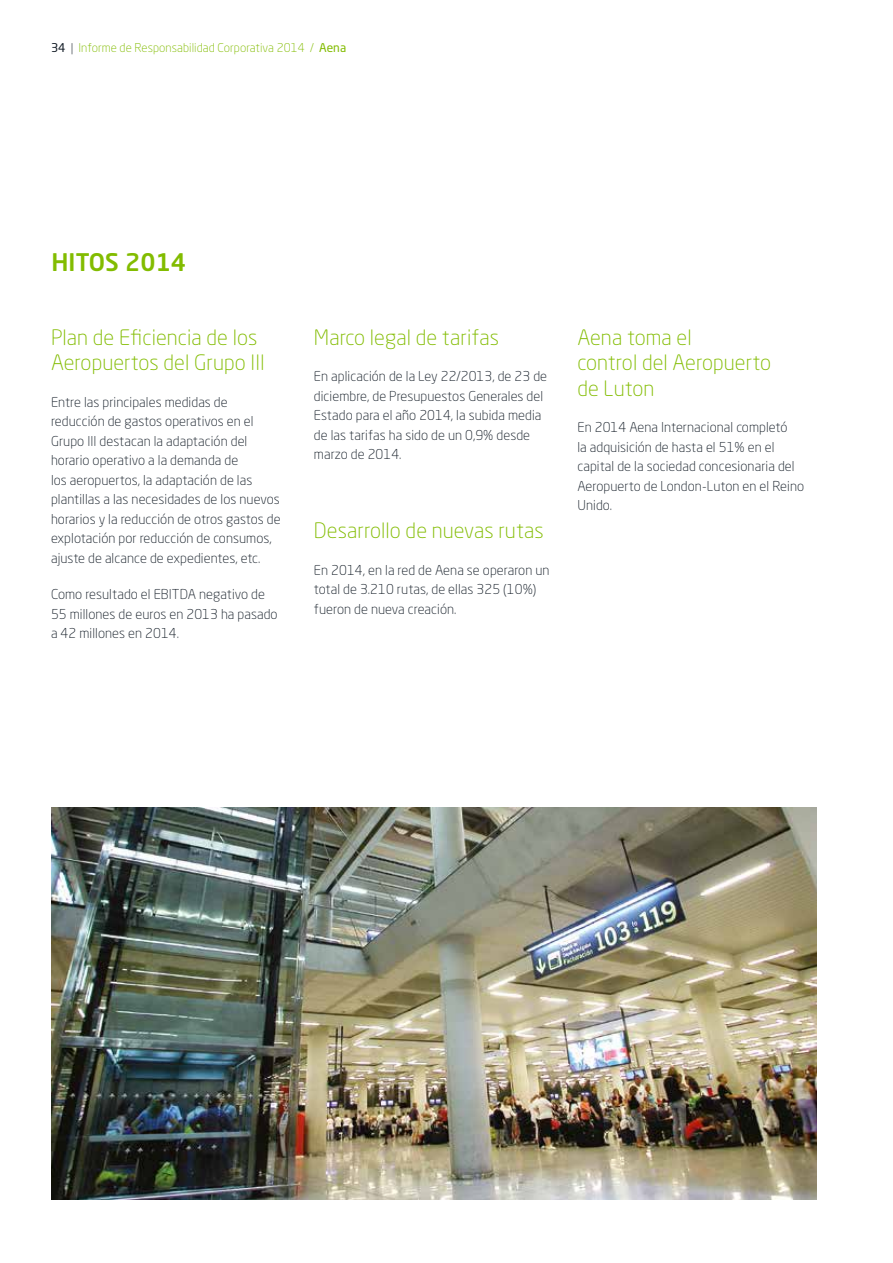
<style>
.page{position:relative;width:893px;height:1263px;background:#fff}
.page>*{position:absolute;margin:0;border:0;box-sizing:border-box;transform-origin:0 0}
.t1{font:500 24px "Neo Sans Std";letter-spacing:.005em;color:#82bc00}
.t2{font:300 21px/25.5px "Neo Sans Std";letter-spacing:.005em;color:#82bc00}
.t3{font:300 13.5px/19.5px "Neo Sans Std";letter-spacing:.005em;color:#151e28}
.t4{font:300 12px "Neo Sans Std";letter-spacing:.005em;color:#82bc00}
.s1{font-weight:400;color:#151e28}
.s2{color:#151e28}
.s3{font-weight:400}
</style>
<div class="page">
<img style="left:51px;top:808px;width:765px;height:391px">
<p class="t4" style="left:51px;top:40px;width:297px"><span class="s1">34</span> <span class="s2">|</span> Informe de Responsabilidad Corporativa 2014 / <span class="s3">Aena</span></p>
<h1 class="t1" style="left:51px;top:247px;width:136px">HITOS 2014</h1>
<h2 class="t2" style="left:51px;top:324px;width:215px">Plan de Eficiencia de los<br>Aeropuertos del Grupo III</h2>
<p class="t3" style="left:51px;top:392px;width:231px">Entre las principales medidas de reducción de gastos operativos en el Grupo III destacan la adaptación del horario operativo a la demanda de<br>los aeropuertos, la adaptación de las plantillas a las necesidades de los nuevos horarios y la reducción de otros gastos de explotación por reducción de consumos, ajuste de alcance de expedientes, etc.</p>
<p class="t3" style="left:51px;top:585px;width:228px">Como resultado el EBITDA negativo de<br>55 millones de euros en 2013 ha pasado a 42 millones en 2014.</p>
<h2 class="t2" style="left:314px;top:324px;width:187px">Marco legal de tarifas</h2>
<p class="t3" style="left:314px;top:367px;width:235px">En aplicación de la Ley 22/2013, de 23 de diciembre, de Presupuestos Generales del Estado para el año 2014, la subida media de las tarifas ha sido de un 0,9% desde marzo de 2014.</p>
<h2 class="t2" style="left:314px;top:518px;width:231px">Desarrollo de nuevas rutas</h2>
<p class="t3" style="left:314px;top:560px;width:237px">En 2014, en la red de Aena se operaron un total de 3.210 rutas, de ellas 325 (10%) fueron de nueva creación.</p>
<h2 class="t2" style="left:577px;top:324px;width:195px">Aena toma el<br>control del Aeropuerto de Luton</h2>
<p class="t3" style="left:577px;top:418px;width:228px">En 2014 Aena Internacional completó<br>la adquisición de hasta el 51% en el capital de la sociedad concesionaria del<br>Aeropuerto de London-Luton en el Reino<br>Unido.</p>
</div>
